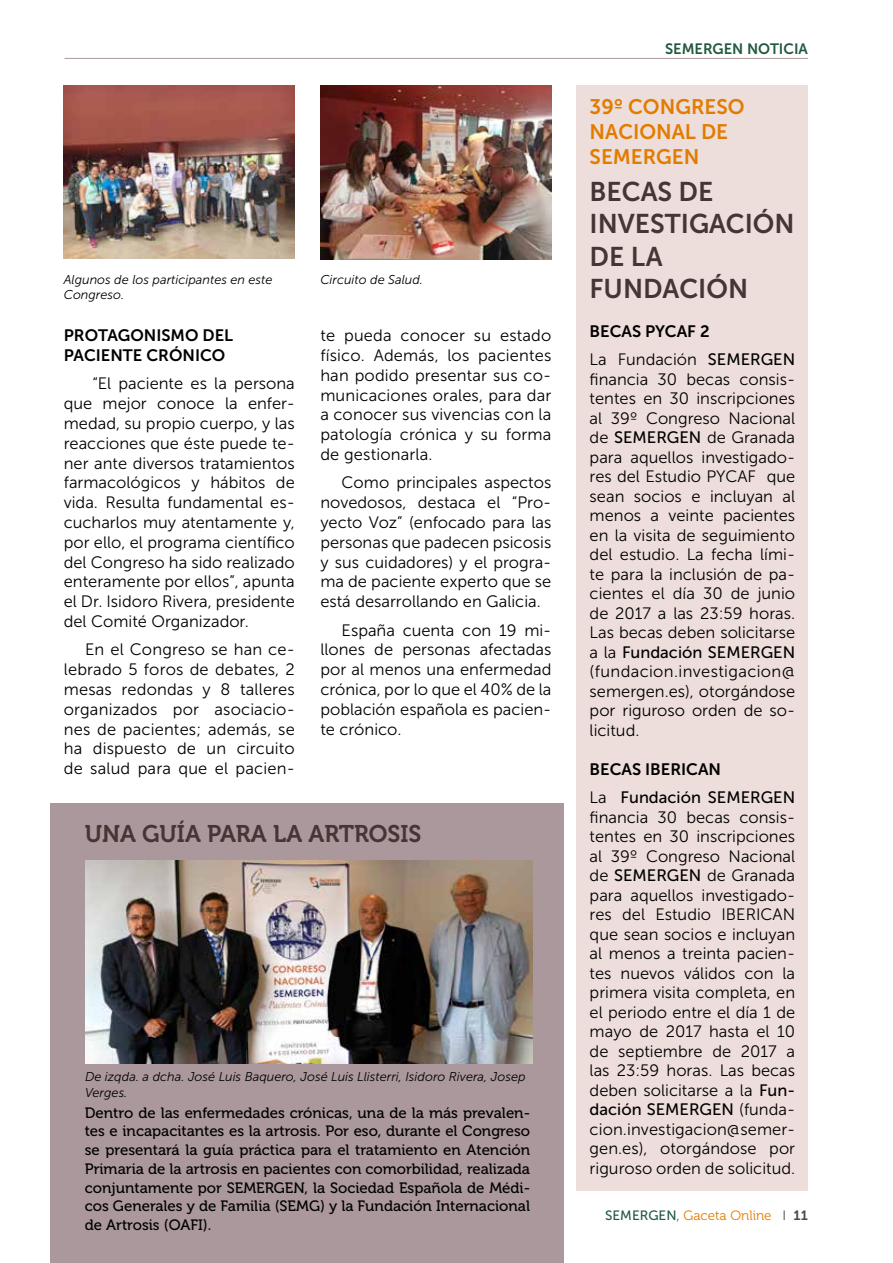
<style>
.page{position:relative;width:893px;height:1263px;background:#fff}
.page>*{position:absolute;margin:0;border:0;box-sizing:border-box;transform-origin:0 0}
.t1{font:27px/32.4px "Museo Sans 700";color:#453635}
.t2{font:24px "Museo 700";color:#453635}
.t3{font:21px/25.2px "Museo Sans 700";color:#e27c00}
.t4{font:16.5px/19.8px "Museo Sans 300";color:#000;text-align:justify}
.t5{font:16.5px "Museo Sans 500";color:#000}
.t6{font:16.5px/19.8px "Museo Sans 700";color:#000}
.t7{font:15px/18.8px "Museo 500";color:#000;text-align:justify}
.t8{font:15px "Museo Sans 700";color:#225a40}
.t9{font:13.5px "Museo 300";color:#e27c00}
.t10{font:italic 12.75px/15.3px "Museo Sans 300";color:#000}
.s1{font-family:"Museo Sans 500"}
.s2{font-family:"Museo Sans 300"}
.s3{font-family:"Museo Sans 500";color:#225a40}
.s4{font-family:"Museo Sans 300";color:#225a40}
.s5{font-family:"Museo Sans 300";color:#444d3e}
.s6{font-family:"Museo 700";color:#444d3e}
</style>
<div class="page">
<hr style="left:64px;top:58px;width:744px;height:1px;background:#ab989c">
<div style="left:577px;top:85px;width:231px;height:1106px;background:#eededb"></div>
<img style="left:64px;top:85px;width:231px;height:173px">
<div style="left:51px;top:803px;width:513px;height:460px;background:#ab989c"></div>
<img style="left:85px;top:860px;width:447px;height:203px">
<img style="left:320px;top:85px;width:231px;height:174px">
<p class="t10" style="left:64px;top:272px;width:210px">Algunos de los participantes en este</p>
<p class="t10" style="left:320px;top:272px;width:104px">Circuito de Salud.</p>
<p class="t10" style="left:64px;top:287px;width:62px">Congreso.</p>
<p class="t6" style="left:64px;top:326px;width:171px">PROTAGONISMO DEL<br>PACIENTE CRÓN ICO</p>
<p class="t4" style="left:64px;top:374px;width:233px;text-indent:29px">“El paciente es la persona que mejor conoce la enfer&shy;medad, su propio cuerpo, y las reacciones que éste puede te&shy;ner ante diversos tratamientos farmacológicos y hábitos de vida. Resulta fundamental es&shy;cucharlos muy atentamente y, por ello, el programa científico del Congreso ha sido realizado enteramente por ellos”, apunta el Dr. Isidoro Rivera, presidente del Comité Organizador.</p>
<p class="t4" style="left:64px;top:640px;width:233px;text-indent:21px">En el Congreso se han ce&shy;lebrado 5 foros de debates, 2 mesas redondas y 8 talleres organizados por asociacio&shy;nes de pacientes; además, se ha dispuesto de un circuito de salud para que el pacien-</p>
<p class="t4" style="left:320px;top:326px;width:233px">te pueda conocer su estado físico. Además, los pacientes han podido presentar sus co&shy;municaciones orales, para dar a conocer sus vivencias con la patología crónica y su forma de gestionarla.</p>
<p class="t4" style="left:320px;top:473px;width:233px;text-indent:21px">Como principales aspectos novedosos, destaca el “Pro&shy;yecto Voz” (enfocado para las personas que padecen psicosis y sus cuidadores) y el progra&shy;ma de paciente experto que se está desarrollando en Galicia.</p>
<p class="t4" style="left:320px;top:620px;width:233px;text-indent:21px">España cuenta con 19 mi&shy;llones de personas afectadas por al menos una enfermedad crónica, por lo que el 40% de la población española es pacien&shy;te crónico.</p>
<h2 class="t2" style="left:85px;top:821px;width:336px">UNA GUÍA PARA LA ARTROSIS</h2>
<p class="t10" style="left:85px;top:1069px;width:442px">De izqda. a dcha. José Luis Baquero, José Luis Llisterri, Isidoro Rivera, Josep<br>Verges.</p>
<p class="t7" style="left:85px;top:1103px;width:447px">Dentro de las enfermedades crónicas, una de la más prevalen&shy;tes e incapacitantes es la artrosis. Por eso, durante el Congreso se presentará la guía práctica para el tratamiento en Atención Primaria de la artrosis en pacientes con comorbilidad, realizada conjuntamente por SEMERGEN, la Sociedad Española de Médi&shy;cos Generales y de Familia (SEMG) y la Fundación Internacional de Artrosis (OAFI).</p>
<p class="t8" style="left:665px;top:40px;width:102px">SEMERGEN NOTICI</p>
<p class="t8" style="left:799px;top:40px;width:11px">A</p>
<p class="t3" style="left:590px;top:94px;width:85px">39º CONGRES</p>
<p class="t3" style="left:728px;top:94px;width:18px">O</p>
<p class="t3" style="left:590px;top:119px;width:137px">NACIONAL DE<br>SEMERGEN</p>
<h1 class="t1" style="left:590px;top:175px;width:207px">BECAS DE<br>I NVESTI GACIÓ N<br>DE LA<br>FU NDACIÓN</h1>
<p class="t6" style="left:590px;top:322px;width:67px">BECAS PYC</p>
<p class="t6" style="left:677px;top:322px;width:34px">AF 2</p>
<p class="t4" style="left:590px;top:350px;width:207px;text-align:left">La Fundación <span class="s1">SEMERGEN<br></span>financia 30 becas consis&shy;tentes en 30 inscripciones al 39º Congreso Nacional</p>
<p class="t5" style="left:590px;top:429px;width:46px"><span class="s2">de</span> SEMERGEN</p>
<p class="t4" style="left:590px;top:428px;width:207px;text-indent:117px">de Granada para aquellos investigado&shy;res del Estudio PYCAF que sean socios e incluyan al menos a veinte pacientes en la visita de seguimiento del estudio. La fecha lími&shy;te para la inclusión de pa&shy;cientes el día 30 de junio de 2017 a las 23:59 horas.<br>Las becas deben solicitarse</p>
<p class="t5" style="left:590px;top:643px;width:139px"><span class="s2">a la</span> Fundación SEMERGEN</p>
<p class="t4" style="left:590px;top:662px;width:207px">(fundacion.investigacion@ semergen.es), otorgándose por riguroso orden de so&shy;licitud.</p>
<p class="t6" style="left:590px;top:759px;width:133px">BECAS IB ERICAN</p>
<p class="t5" style="left:590px;top:788px;width:139px"><span class="s2">La</span> Fundación SEMERGEN</p>
<p class="t4" style="left:590px;top:807px;width:207px">financia 30 becas consis&shy;tentes en 30 inscripciones al 39º Congreso Nacional</p>
<p class="t5" style="left:590px;top:866px;width:46px"><span class="s2">de</span> SEMERGEN</p>
<p class="t4" style="left:590px;top:866px;width:207px;text-indent:117px">de Granada para aquellos investigado&shy;res del Estudio IBERICAN que sean socios e incluyan al menos a treinta pacien&shy;tes nuevos válidos con la primera visita completa, en el periodo entre el día 1 de mayo de 2017 hasta el 10 de septiembre de 2017 a las 23:59 horas. Las becas deben solicitarse a la <span class="s1">Fun-</span></p>
<p class="t5" style="left:590px;top:1100px;width:78px">dación SEMERGEN</p>
<p class="t4" style="left:590px;top:1100px;width:207px;text-indent:150px">(funda&shy;cion.investigacion@semer&shy;gen.es), otorgándose por riguroso orden de solicitud.</p>
<p class="t9" style="left:605px;top:1208px;width:204px"><span class="s3">Semergen</span><span class="s4">,</span> Gaceta Online <span class="s5">I</span> <span class="s6">11</span></p>
</div>
